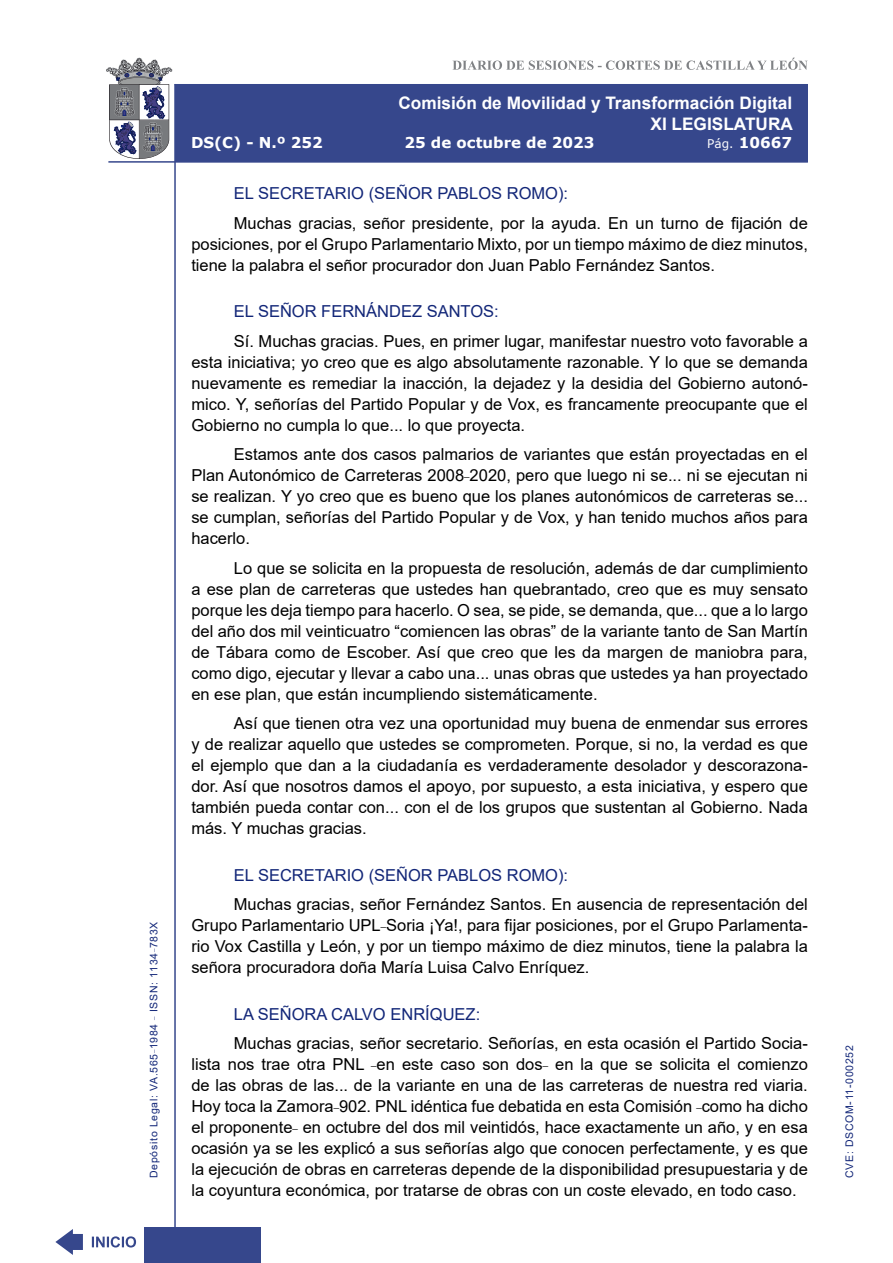
<style>
.page{position:relative;width:893px;height:1263px;background:#fff}
.page>*{position:absolute;margin:0;border:0;box-sizing:border-box;transform-origin:0 0}
.t1{font:700 17.25px/20.7px "Arial";color:#fff;text-align:right}
.t2{font:16.5px/21px "Arial";color:#000;text-align:justify}
.Orador{font:16.5px "Arial";color:#122678}
.t3{font:700 15px "Verdana";color:#fff}
.t4{font:10.5px "Arial";letter-spacing:.065em;color:#122678}
.s1{font-weight:400;font-size:12px}
</style>
<div class="page">
<svg style="left:452px;top:58px;width:356px;height:12px"></svg>
<hr style="left:174px;top:84px;width:2px;height:1179px;background:#36478c">
<div style="left:144px;top:1227px;width:117px;height:36px;background:#36478c"></div>
<div style="left:175px;top:84px;width:633px;height:78px;background:#36478c"></div>
<hr style="left:108px;top:161px;width:700px;height:2px;background:#36478c">
<svg style="left:92px;top:1236px;width:44px;height:11px"></svg>
<svg style="left:55px;top:1229px;width:28px;height:26px"></svg>
<svg style="left:106px;top:58px;width:66px;height:101px"></svg>
<p class="t4" style="left:146px;top:1178px;width:258px;rotate:-90deg">Depósito Legal: VA.565<sup>_</sup>1984 <sup>_</sup> ISSN: 1134<sup>_</sup>783X</p>
<p class="t1" style="left:398px;top:93px;width:396px">Comisión de Movilidad y Transformación Digital<br>XI LEGISLATURA</p>
<p class="t3" style="left:191px;top:132px;width:133px">DS(C) - N.º 252</p>
<p class="t3" style="left:404px;top:132px;width:191px">25 de octubre de 2023</p>
<p class="t3" style="left:707px;top:132px;width:86px"><span class="s1">Pág.</span> 10667</p>
<p class="Orador" style="left:234px;top:182px;width:336px">EL SECRETARIO (SEÑOR PABLOS ROMO):</p>
<p class="t2" style="left:191px;top:212px;width:618px;text-indent:43px">Muchas gracias, señor presidente, por la ayuda. En un turno de fijación de posiciones, por el Grupo Parlamentario Mixto, por un tiempo máximo de diez minutos, tiene la palabra el señor procurador don Juan Pablo Fernández Santos.</p>
<p class="Orador" style="left:234px;top:300px;width:266px">EL SEÑOR FERNÁNDEZ SANTOS:</p>
<p class="t2" style="left:191px;top:330px;width:618px;text-indent:43px">Sí. Muchas gracias. Pues, en primer lugar, manifestar nuestro voto favorable a esta iniciativa; yo creo que es algo absolutamente razonable. Y lo que se demanda nuevamente es remediar la inacción, la dejadez y la desidia del Gobierno autonó&shy;mico. Y, señorías del Partido Popular y de Vox, es francamente preocupante que el Gobierno no cumpla lo que... lo que proyecta.</p>
<p class="t2" style="left:191px;top:444px;width:618px;text-indent:43px">Estamos ante dos casos palmarios de variantes que están proyectadas en el Plan Autonómico de Carreteras 2008<sup>_</sup>2020, pero que luego ni se... ni se ejecutan ni se realizan. Y yo creo que es bueno que los planes autonómicos de carreteras se... se cumplan, señorías del Partido Popular y de Vox, y han tenido muchos años para hacerlo.</p>
<p class="t2" style="left:191px;top:557px;width:618px;text-indent:43px">Lo que se solicita en la propuesta de resolución, además de dar cumplimiento a ese plan de carreteras que ustedes han quebrantado, creo que es muy sensato porque les deja tiempo para hacerlo. O sea, se pide, se demanda, que... que a lo largo del año dos mil veinticuatro “comiencen las obras” de la variante tanto de San Martín de Tábara como de Escober. Así que creo que les da margen de maniobra para, como digo, ejecutar y llevar a cabo una... unas obras que ustedes ya han proyectado en ese plan, que están incumpliendo sistemáticamente.</p>
<p class="t2" style="left:191px;top:713px;width:618px;text-indent:43px">Así que tienen otra vez una oportunidad muy buena de enmendar sus errores y de realizar aquello que ustedes se comprometen. Porque, si no, la verdad es que el ejemplo que dan a la ciudadanía es verdaderamente desolador y descorazona&shy;dor. Así que nosotros damos el apoyo, por supuesto, a esta iniciativa, y espero que también pueda contar con... con el de los grupos que sustentan al Gobierno. Nada más. Y muchas gracias.</p>
<p class="Orador" style="left:234px;top:863px;width:336px">EL SECRETARIO (SEÑOR PABLOS ROMO):</p>
<p class="t2" style="left:191px;top:894px;width:618px;text-indent:43px">Muchas gracias, señor Fernández Santos. En ausencia de representación del Grupo Parlamentario UPL<sup>_</sup>Soria ¡Ya!, para fijar posiciones, por el Grupo Parlamenta&shy;rio Vox Castilla y León, y por un tiempo máximo de diez minutos, tiene la palabra la señora procuradora doña María Luisa Calvo Enríquez.</p>
<p class="Orador" style="left:234px;top:1002px;width:248px">LA SEÑORA CALVO ENRÍQUEZ:</p>
<p class="t2" style="left:191px;top:1033px;width:618px;text-indent:43px">Muchas gracias, señor secretario. Señorías, en esta ocasión el Partido Socia&shy;lista nos trae otra PNL <sup>_</sup>en este caso son dos<sup>_</sup> en la que se solicita el comienzo de las obras de las... de la variante en una de las carreteras de nuestra red viaria.<br>Hoy toca la Zamora<sup>_</sup>902. PNL idéntica fue debatida en esta Comisión <sup>_</sup>como ha dicho el proponente<sup>_</sup> en octubre del dos mil veintidós, hace exactamente un año, y en esa ocasión ya se les explicó a sus señorías algo que conocen perfectamente, y es que la ejecución de obras en carreteras depende de la disponibilidad presupuestaria y de la coyuntura económica, por tratarse de obras con un coste elevado, en todo caso.</p>
<p class="t4" style="left:842px;top:1178px;width:134px;rotate:-90deg">CVE: DSCOM-11-000252</p>
</div>
